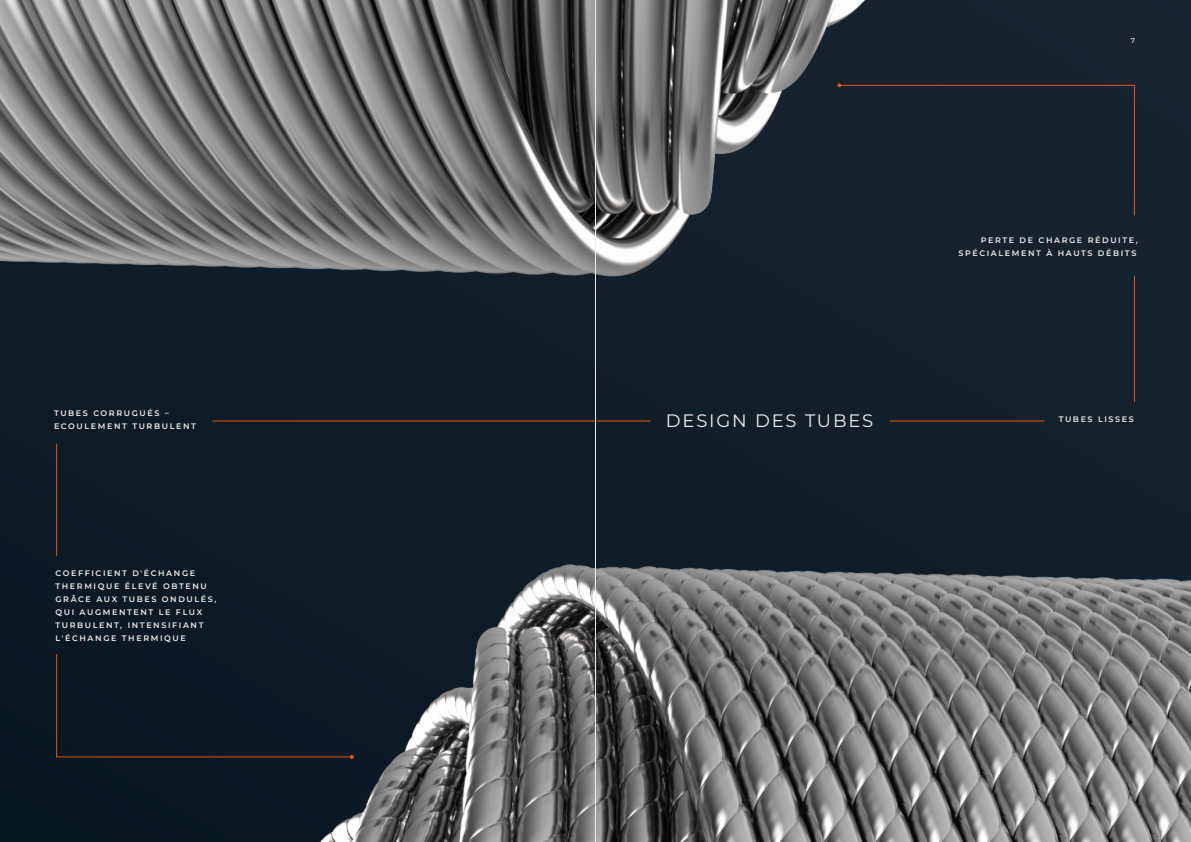
<style>
.page{position:relative;width:1191px;height:842px;background:#101e2a}
.page>*{position:absolute;margin:0;border:0;box-sizing:border-box;transform-origin:0 0}
.t1{font:18px "Montserrat";letter-spacing:.1em;color:#ededed}
.t2{font:600 8px/13px "Montserrat";letter-spacing:.2em;color:#ededed}
.t3{font:500 7px "Montserrat";color:#ededed}
</style>
<div class="page">
<img style="left:0;top:0;width:1135px;height:277px">
<img style="left:56px;top:512px;width:1135px;height:330px">
<hr style="left:212px;top:420px;width:439px;height:1px;background:#ea560d">
<hr style="left:889px;top:420px;width:155px;height:1px;background:#ea560d">
<hr style="left:1134px;top:276px;width:1px;height:125px;background:#ea560d">
<svg style="left:837px;top:83px;width:298px;height:133px"></svg>
<hr style="left:56px;top:444px;width:1px;height:112px;background:#ea560d">
<svg style="left:56px;top:653px;width:298px;height:106px"></svg>
<hr style="left:595px;top:0;width:1px;height:842px;background:#ededed">
<p class="t3" style="left:1130px;top:35px;width:6px">7</p>
<p class="t2" style="left:958px;top:233px;width:181px;text-align:right">PERTE DE CHARGE RÉDUITE,<br>SPÉCIALEMENT À HAUTS DÉBITS</p>
<p class="t2" style="left:54px;top:406px;width:143px">TUBES CORRUGUÉS –<br>ECOULEMENT TURBULENT</p>
<h1 class="t1" style="left:666px;top:408px;width:209px">DESIGN DES TUBES</h1>
<p class="t2" style="left:1058px;top:413px;width:77px">TUBES LISSES</p>
<p class="t2" style="left:55px;top:566px;width:163px">COEFFICIENT D'ÉCHANGE<br>THERMIQUE ÉLEVÉ OBTENU<br>GRÂCE AUX TUBES ONDULÉS,<br>QUI AUGMENTENT LE FLUX<br>TURBULENT, INTENSIFIANT<br>L'ÉCHANGE THERMIQUE</p>
</div>
